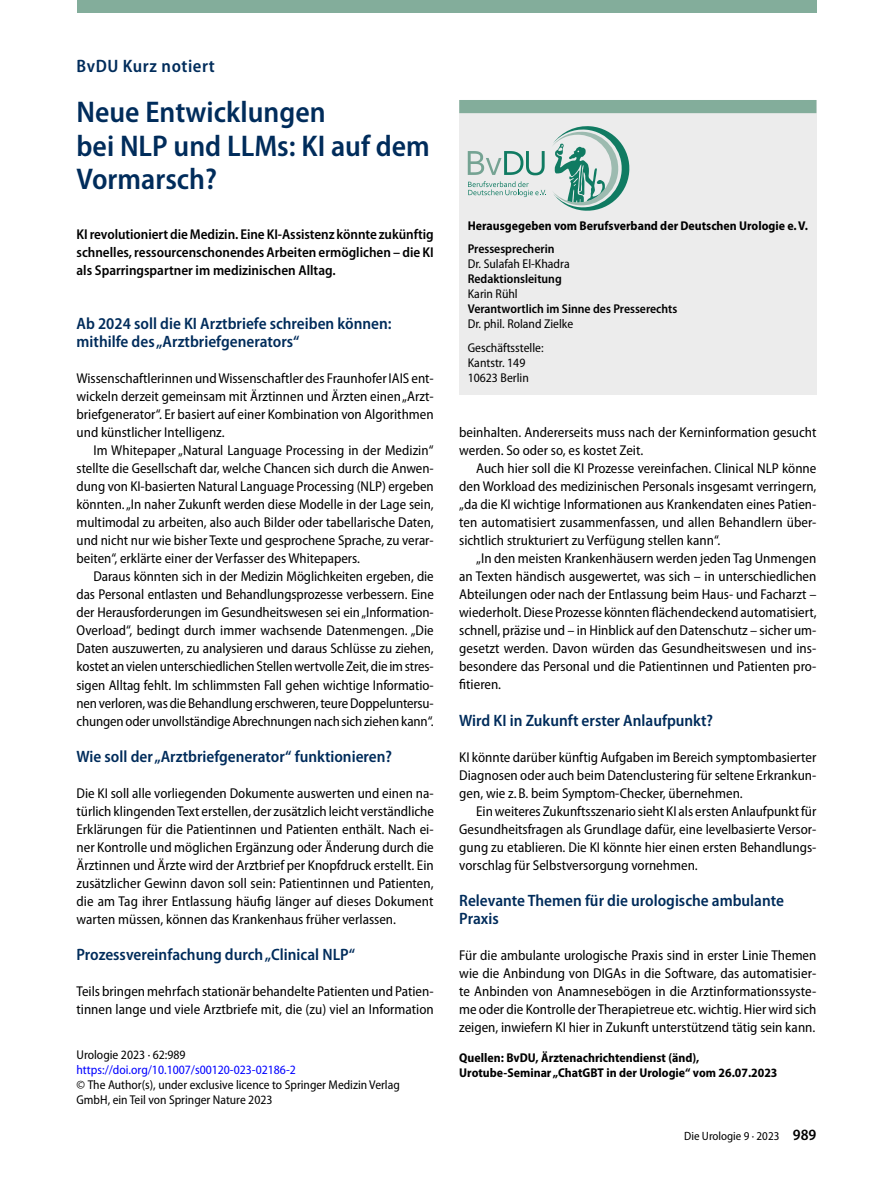
<style>
.page{position:relative;width:893px;height:1187px;background:#fff}
.page>*{position:absolute;margin:0;border:0;box-sizing:border-box;transform-origin:0 0}
.t1{font:600 semi-condensed 30px/33px "Myriad Pro";color:#002c5b}
.t2{font:600 semi-condensed 18px "Myriad Pro";letter-spacing:.03em;color:#002c5b}
.t3{font:600 semi-condensed 16.5px/18px "Myriad Pro";color:#002c5b}
.t4{font:semi-condensed 14.25px/18px "Myriad Pro";color:#000;text-align:justify}
.t5{font:600 semi-condensed 14.25px/18px "Myriad Pro";color:#000;text-align:justify}
.t6{font:semi-condensed 12.75px/15px "Myriad Pro";color:#000}
.t7{font:700 semi-condensed 12.75px/15px "Myriad Pro";color:#000}
.t8{font:600 semi-condensed 12.75px "Myriad Pro";color:#000}
.t9{font:semi-condensed 12.75px "Myriad Pro";color:#00f}
.t10{font:semi-condensed 12px "Myriad Pro";color:#000}
.s1{font-weight:600;font-size:15.75px}
</style>
<div class="page">
<div style="left:77px;top:0;width:739px;height:13px;background:#83ad9b"></div>
<div style="left:459px;top:100px;width:357px;height:295px;background:#ececec"></div>
<div style="left:459px;top:100px;width:357px;height:13px;background:#83ad9b"></div>
<svg style="left:468px;top:126px;width:161px;height:85px"></svg>
<p class="t2" style="left:77px;top:56px;width:140px">BvDU Kurz notiert</p>
<h1 class="t1" style="left:77px;top:96px;width:355px">Neue Entwicklungen<br>bei NLP und LLMs: KI auf dem<br>Vormarsch?</h1>
<p class="t5" style="left:77px;top:226px;width:359px">KI revolutioniert die Medizin. Eine KI-Assistenz könnte zukünftig schnelles, ressourcenschonendes Arbeiten ermöglichen – die KI als Sparringspartner im medizinischen Alltag.</p>
<p class="t3" style="left:77px;top:315px;width:317px">Ab 2024 soll die KI Arztbriefe schreiben können: mithilfe des „Arztbriefgenerators“</p>
<p class="t4" style="left:77px;top:370px;width:359px">Wissenschaftlerinnen und Wissenschaftler des Fraunhofer IAIS ent&shy;wickeln derzeit gemeinsam mit Ärztinnen und Ärzten einen „Arzt&shy;briefgenerator“. Er basiert auf einer Kombination von Algorithmen und künstlicher Intelligenz.</p>
<p class="t4" style="left:77px;top:442px;width:359px;text-indent:17px">Im Whitepaper „Natural Language Processing in der Medizin“ stellte die Gesellschaft dar, welche Chancen sich durch die Anwen&shy;dung von KI-basierten Natural Language Processing (NLP) ergeben könnten. „In naher Zukunft werden diese Modelle in der Lage sein, multimodal zu arbeiten, also auch Bilder oder tabellarische Daten, und nicht nur wie bisher Texte und gesprochene Sprache, zu verar&shy;beiten“, erklärte einer der Verfasser des Whitepapers.</p>
<p class="t4" style="left:77px;top:568px;width:359px;text-indent:17px">Daraus könnten sich in der Medizin Möglichkeiten ergeben, die das Personal entlasten und Behandlungsprozesse verbessern. Eine der Herausforderungen im Gesundheitswesen sei ein „Information-Overload“, bedingt durch immer wachsende Datenmengen. „Die Daten auszuwerten, zu analysieren und daraus Schlüsse zu ziehen, kostet an vielen unterschiedlichen Stellen wertvolle Zeit, die im stres&shy;sigen Alltag fehlt. Im schlimmsten Fall gehen wichtige Informatio&shy;nen verloren, was die Behandlung erschweren, teure Doppeluntersu&shy;chungen oder unvollständige Abrechnungen nach sich ziehen kann“.</p>
<p class="t3" style="left:77px;top:747px;width:317px">Wie soll der „Arztbriefgenerator“ funktionieren?</p>
<p class="t4" style="left:77px;top:784px;width:359px">Die KI soll alle vorliegenden Dokumente auswerten und einen na&shy;türlich klingenden Text erstellen, der zusätzlich leicht verständliche Erklärungen für die Patientinnen und Patienten enthält. Nach ei&shy;ner Kontrolle und möglichen Ergänzung oder Änderung durch die Ärztinnen und Ärzte wird der Arztbrief per Knopfdruck erstellt. Ein zusätzlicher Gewinn davon soll sein: Patientinnen und Patienten, die am Tag ihrer Entlassung häufig länger auf dieses Dokument warten müssen, können das Krankenhaus früher verlassen.</p>
<p class="t3" style="left:77px;top:945px;width:280px">Prozessvereinfachung durch „Clinical NLP“</p>
<p class="t4" style="left:77px;top:982px;width:359px">Teils bringen mehrfach stationär behandelte Patienten und Patien&shy;tinnen lange und viele Arztbriefe mit, die (zu) viel an Information</p>
<p class="t6" style="left:77px;top:1047px;width:111px">Urologie 2023 · 62:989</p>
<p class="t9" style="left:77px;top:1062px;width:221px">https://doi.org/10.1007/s00120-023-02186-2</p>
<p class="t6" style="left:77px;top:1077px;width:325px">© The Author(s), under exclusive licence to Springer Medizin Verlag<br>GmbH, ein Teil von Springer Nature 2023</p>
<p class="t7" style="left:468px;top:218px;width:342px">Herausgegeben vom Berufsverband der Deutschen Urologie e.V.</p>
<p class="t8" style="left:468px;top:242px;width:88px">Pressesprecherin</p>
<p class="t6" style="left:468px;top:257px;width:103px">Dr. Sulafah El-Khadra</p>
<p class="t8" style="left:468px;top:272px;width:96px">Redaktionsleitung</p>
<p class="t6" style="left:468px;top:287px;width:52px">Karin Rühl</p>
<p class="t8" style="left:468px;top:302px;width:211px">Verantwortlich im Sinne des Presserechts</p>
<p class="t6" style="left:468px;top:313px;width:107px;line-height:23.5px">Dr. phil. Roland Zielke<br>Geschäftsstelle:</p>
<p class="t6" style="left:468px;top:355px;width:63px">Kantstr. 149<br>10623 Berlin</p>
<p class="t4" style="left:459px;top:424px;width:359px">beinhalten. Andererseits muss nach der Kerninformation gesucht werden. So oder so, es kostet Zeit.</p>
<p class="t4" style="left:459px;top:460px;width:359px;text-indent:17px">Auch hier soll die KI Prozesse vereinfachen. Clinical NLP könne den Workload des medizinischen Personals insgesamt verringern, „da die KI wichtige Informationen aus Krankendaten eines Patien&shy;ten automatisiert zusammenfassen, und allen Behandlern über&shy;sichtlich strukturiert zu Verfügung stellen kann“.</p>
<p class="t4" style="left:459px;top:550px;width:359px;text-indent:17px">„In den meisten Krankenhäusern werden jeden Tag Unmengen an Texten händisch ausgewertet, was sich – in unterschiedlichen Abteilungen oder nach der Entlassung beim Haus- und Facharzt – wiederholt. Diese Prozesse könnten flächendeckend automatisiert, schnell, präzise und – in Hinblick auf den Datenschutz – sicher um&shy;gesetzt werden. Davon würden das Gesundheitswesen und ins&shy;besondere das Personal und die Patientinnen und Patienten pro&shy;fitieren.</p>
<p class="t3" style="left:459px;top:711px;width:255px">Wird KI in Zukunft erster Anlaufpunkt?</p>
<p class="t4" style="left:459px;top:748px;width:359px">KI könnte darüber künftig Aufgaben im Bereich symptombasierter Diagnosen oder auch beim Datenclustering für seltene Erkrankun&shy;gen, wie z.B. beim Symptom-Checker, übernehmen.</p>
<p class="t4" style="left:459px;top:802px;width:359px;text-indent:17px">Ein weiteres Zukunftsszenario sieht KI als ersten Anlaufpunkt für Gesundheitsfragen als Grundlage dafür, eine levelbasierte Versor&shy;gung zu etablieren. Die KI könnte hier einen ersten Behandlungs&shy;vorschlag für Selbstversorgung vornehmen.</p>
<p class="t3" style="left:459px;top:891px;width:326px">Relevante Themen für die urologische ambulante<br>Praxis</p>
<p class="t4" style="left:459px;top:946px;width:359px">Für die ambulante urologische Praxis sind in erster Linie Themen wie die Anbindung von DIGAs in die Software, das automatisier&shy;te Anbinden von Anamnesebögen in die Arztinformationssyste&shy;me oder die Kontrolle der Therapietreue etc. wichtig. Hier wird sich zeigen, inwiefern KI hier in Zukunft unterstützend tätig sein kann.</p>
<p class="t7" style="left:459px;top:1049px;width:320px">Quellen: BvDU, Ärztenachrichtendienst (änd),<br>Urotube-Seminar „ChatGBT in der Urologie“ vom 26.07.2023</p>
<p class="t10" style="left:684px;top:1129px;width:134px">Die Urologie 9 · 2023 <span class="s1">989</span></p>
</div>
